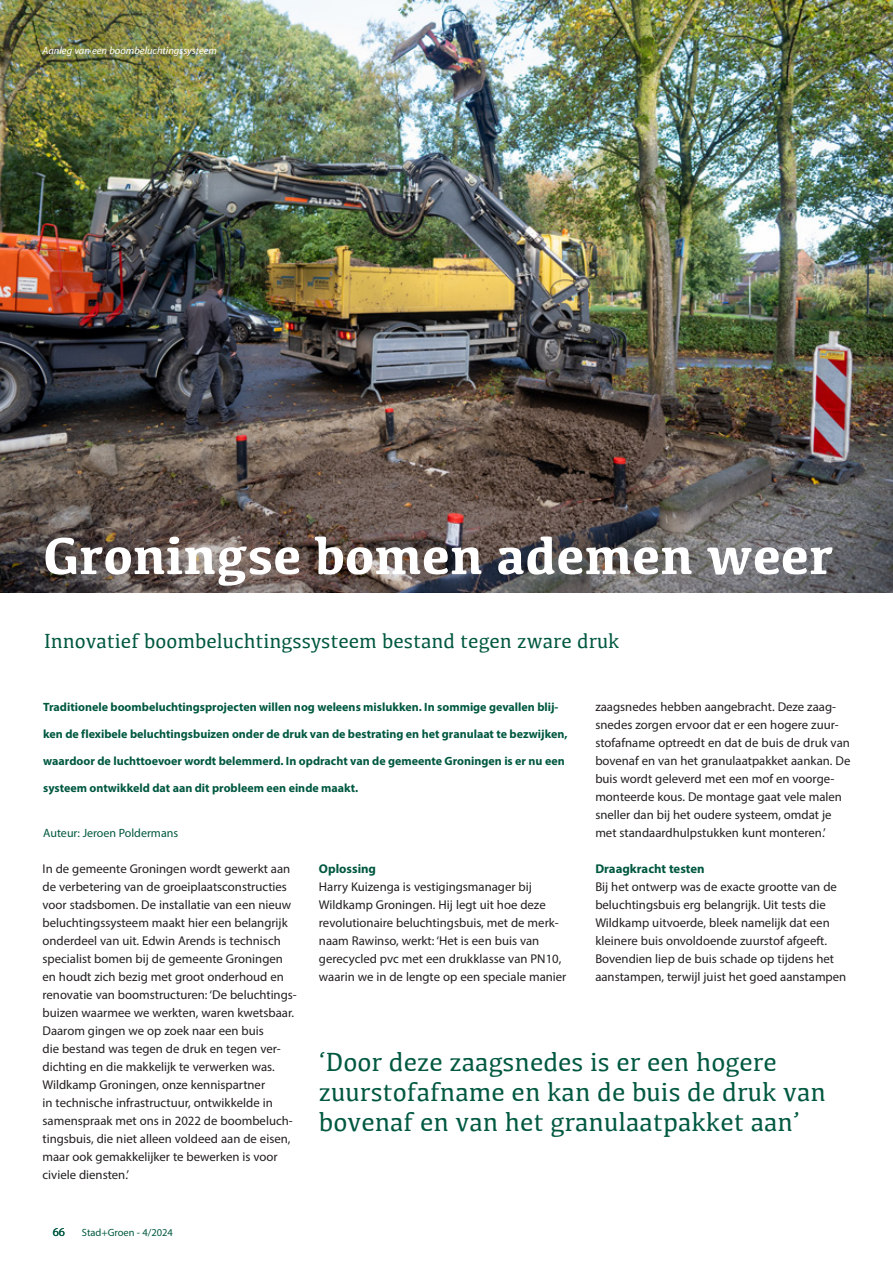
<style>
.page{position:relative;width:893px;height:1263px;background:#fff}
.page>*{position:absolute;margin:0;border:0;box-sizing:border-box;transform-origin:0 0}
.t1{font:700 54px "Kefa";color:#fff}
.t2{font:27px/30px "Kefa";color:#005840}
.t3{font:21px "Kefa";color:#005840}
.t4{font:12.75px/18px "Myriad Pro";color:#231f20}
.t5{font:700 12.75px "Myriad Pro";color:#005840}
.t6{font:700 12px "Myriad Pro";color:#005840}
.t7{font:12px "Myriad Pro";color:#005840}
.t8{font:italic 10.5px "Myriad Pro";color:#fff}
.t9{font:10.5px "Myriad Pro";color:#005840}
</style>
<div class="page">
<img style="left:0;top:0;width:893px;height:592px">
<p class="t8" style="left:43px;top:44px;width:176px">Aanleg van een boombeluchtingssysteem</p>
<h1 class="t1" style="left:43px;top:520px;width:792px">Groningse bomen ademen weer</h1>
<h3 class="t3" style="left:44px;top:627px;width:577px">Innovatief boombeluchtingssysteem bestand tegen zware druk</h3>
<p class="t4" style="left:595px;top:698px;width:257px">zaagsnedes hebben aangebracht. Deze zaag&shy;snedes zorgen ervoor dat er een hogere zuur&shy;stofafname optreedt en dat de buis de druk van bovenaf en van het granulaatpakket aankan. De buis wordt geleverd met een mof en voorge&shy;monteerde kous. De montage gaat vele malen sneller dan bij het oudere systeem, omdat je met standaardhulpstukken kunt monteren.’</p>
<p class="t5" style="left:595px;top:860px;width:111px">Draagkracht testen</p>
<p class="t4" style="left:595px;top:878px;width:253px">Bij het ontwerp was de exacte grootte van de beluchtingsbuis erg belangrijk. Uit tests die Wildkamp uitvoerde, bleek namelijk dat een kleinere buis onvoldoende zuurstof afgeeft.<br>Bovendien liep de buis schade op tijdens het aanstampen, terwijl juist het goed aanstampen</p>
<p class="t6" style="left:43px;top:699px;width:517px">Traditionele boombeluchtingsprojecten willen nog weleens mislukken. In sommige gevallen blij-</p>
<p class="t6" style="left:43px;top:726px;width:526px">ken de flexibele beluchtingsbuizen onder de druk van de bestrating en het granulaat te bezwijken,</p>
<p class="t6" style="left:43px;top:753px;width:523px">waardoor de luchttoevoer wordt belemmerd. In opdracht van de gemeente Groningen is er nu een</p>
<p class="t6" style="left:43px;top:780px;width:316px">systeem ontwikkeld dat aan dit probleem een einde maakt.</p>
<p class="t7" style="left:43px;top:826px;width:136px">Auteur: Jeroen Poldermans</p>
<p class="t4" style="left:43px;top:860px;width:256px">In de gemeente Groningen wordt gewerkt aan de verbetering van de groeiplaatsconstructies voor stadsbomen. De installatie van een nieuw beluchtingssysteem maakt hier een belangrijk onderdeel van uit. Edwin Arends is technisch specialist bomen bij de gemeente Groningen en houdt zich bezig met groot onderhoud en renovatie van boomstructuren: ‘De beluchtings&shy;buizen waarmee we werkten, waren kwetsbaar.<br>Daarom gingen we op zoek naar een buis<br>die bestand was tegen de druk en tegen ver&shy;dichting en die makkelijk te verwerken was.<br>Wildkamp Groningen, onze kennispartner<br>in technische infrastructuur, ontwikkelde in samenspraak met ons in 2022 de boombeluch&shy;tingsbuis, die niet alleen voldeed aan de eisen, maar ook gemakkelijker te bewerken is voor civiele diensten.’</p>
<p class="t5" style="left:319px;top:860px;width:59px">Oplossing</p>
<p class="t4" style="left:319px;top:878px;width:249px">Harry Kuizenga is vestigingsmanager bij Wildkamp Groningen. Hij legt uit hoe deze revolutionaire beluchtingsbuis, met de merk&shy;naam Rawinso, werkt: ‘Het is een buis van gerecycled pvc met een drukklasse van PN10, waarin we in de lengte op een speciale manier</p>
<h2 class="t2" style="left:319px;top:1046px;width:509px">‘Door deze zaagsnedes is er een hogere zuurstofafname en kan de buis de druk van bovenaf en van het granulaatpakket aan’</h2>
<p class="t7" style="left:53px;top:1224px;width:14px">66</p>
<p class="t9" style="left:82px;top:1226px;width:93px">Stad+Groen - 4/2024</p>
</div>
